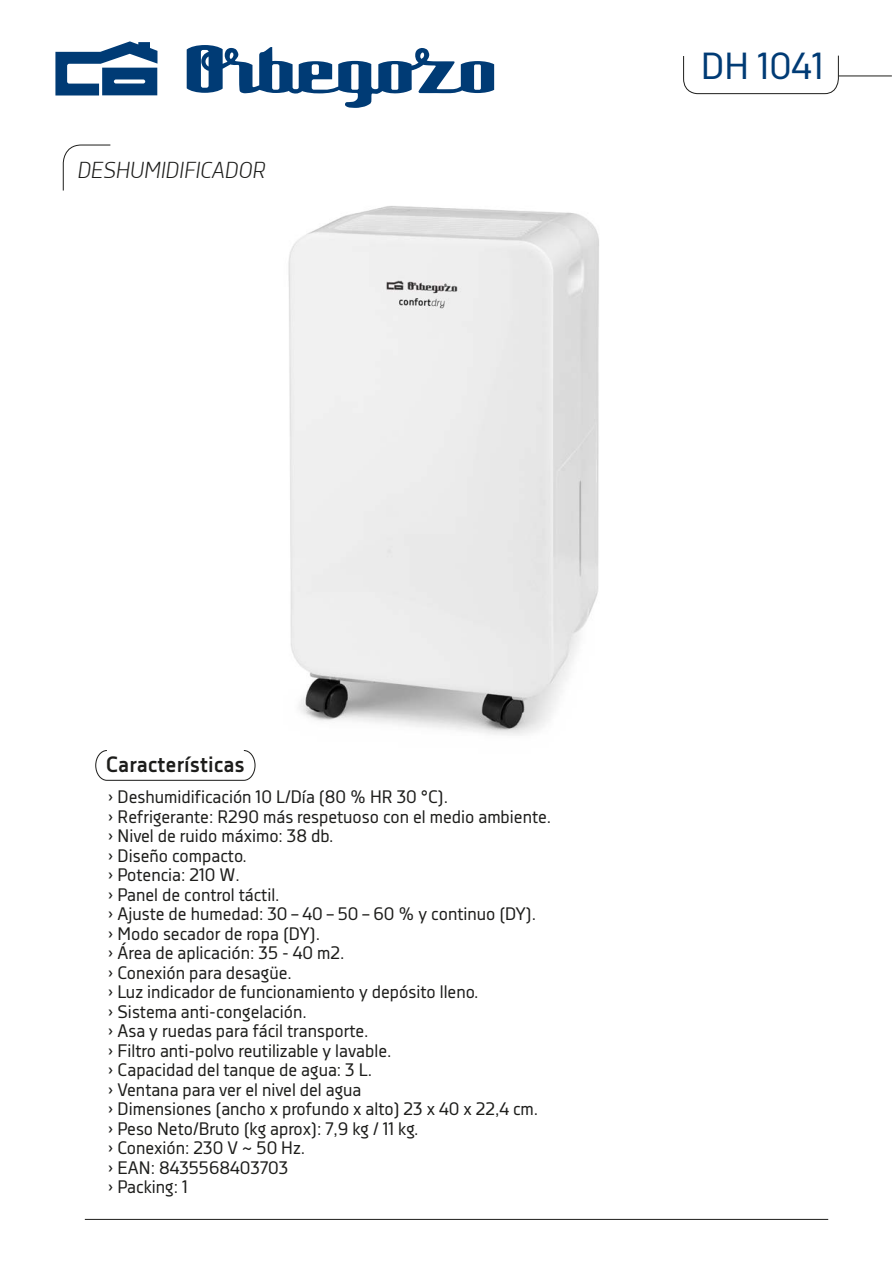
<style>
.page{position:relative;width:893px;height:1263px;background:#fff}
.page>*{position:absolute;margin:0;border:0;box-sizing:border-box;transform-origin:0 0}
.t1{font:37.5px "Decima Nova";color:#003b75}
.t2{font:italic 300 22.5px "Decima Nova";color:#1d1d1b}
.t3{font:700 22.05px "Decima Nova";color:#1d1d1b}
.t4{font:18px/19.5px "Decima Nova";color:#1d1d1b}
</style>
<div class="page">
<img style="left:288px;top:206px;width:311px;height:529px">
<hr style="left:85px;top:1219px;width:743px;height:1px;background:#1d1d1b">
<hr style="left:839px;top:76px;width:53px;height:1px;background:#1d1d1b">
<svg style="left:683px;top:55px;width:156px;height:39px"></svg>
<svg style="left:63px;top:144px;width:48px;height:47px"></svg>
<svg style="left:55px;top:41px;width:439px;height:67px"></svg>
<svg style="left:95px;top:750px;width:161px;height:31px"></svg>
<p class="t2" style="left:77px;top:157px;width:190px">DESHUMIDIFICADOR</p>
<h1 class="t1" style="left:701px;top:44px;width:124px">DH 1041</h1>
<p class="t3" style="left:106px;top:752px;width:140px">Características</p>
<p class="t4" style="left:107px;top:787px;width:445px">› Deshumidificación 10 L/Día (80 % HR 30 °C).<br>› Refrigerante: R290 más respetuoso con el medio ambiente. › Nivel de ruido máximo: 38 db.<br>› Diseño compacto.<br>› Potencia: 210 W.<br>› Panel de control táctil.<br>› Ajuste de humedad: 30 – 40 – 50 – 60 % y continuo (DY).<br>› Modo secador de ropa (DY).<br>› Área de aplicación: 35 - 40 m2.<br>› Conexión para desagüe.<br>› Luz indicador de funcionamiento y depósito lleno.<br>› Sistema anti-congelación.<br>› Asa y ruedas para fácil transporte.<br>› Filtro anti-polvo reutilizable y lavable.<br>› Capacidad del tanque de agua: 3 L.<br>› Ventana para ver el nivel del agua<br>› Dimensiones (ancho x profundo x alto) 23 x 40 x 22,4 cm.<br>› Peso Neto/Bruto (kg aprox): 7,9 kg / 11 kg.<br>› Conexión: 230 V ~ 50 Hz.<br>› EAN: 8435568403703<br>› Packing: 1</p>
</div>
